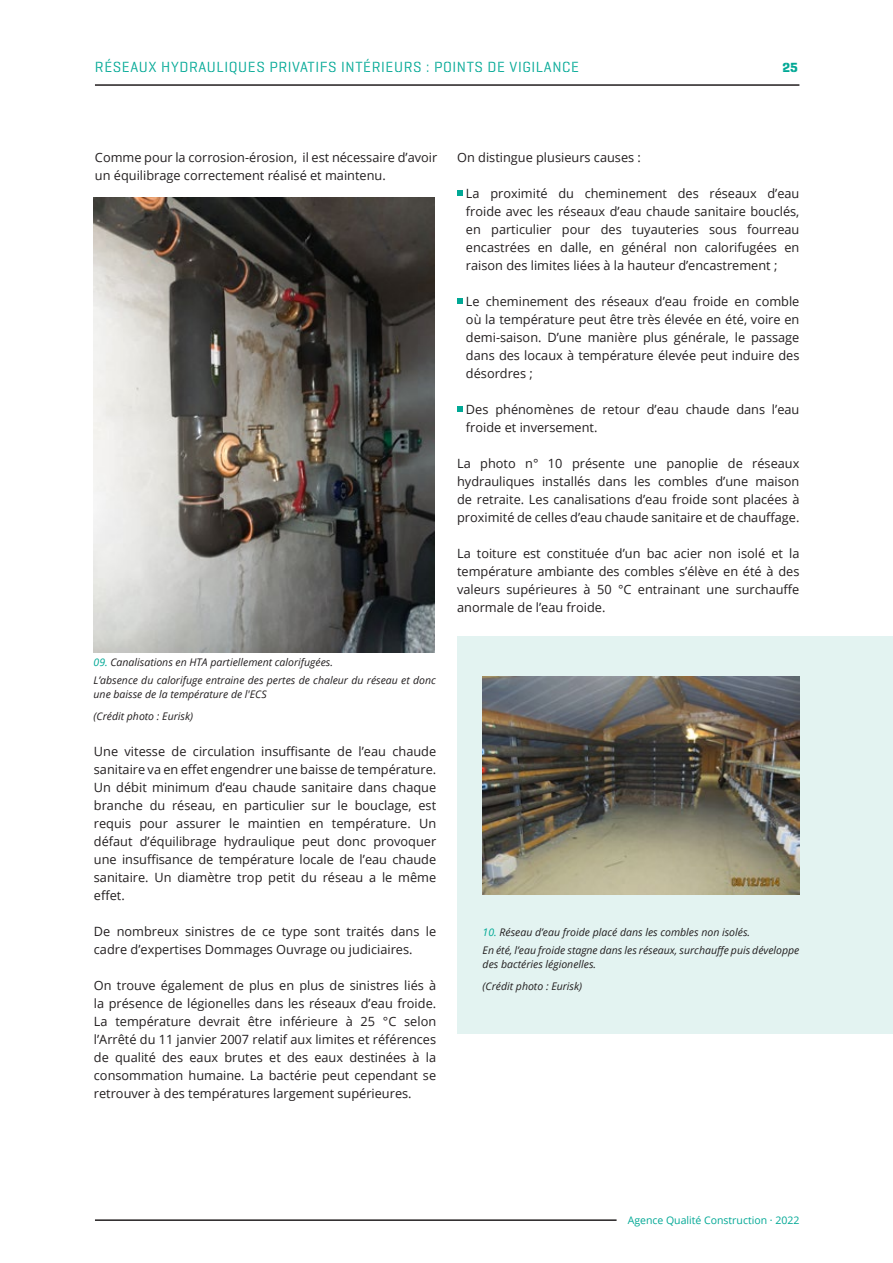
<style>
.page{position:relative;width:893px;height:1263px;background:#fff}
.page>*{position:absolute;margin:0;border:0;box-sizing:border-box;transform-origin:0 0}
.t1{font:15px "Geogrotesque Stencil A";letter-spacing:.04em;color:#00a895}
.t2{font:700 13.5px "Geogrotesque Stencil A";color:#00a895}
.texte_courant{font:12.75px/18px "Open Sans";color:#231f20;text-align:justify}
.légende{font:italic 10.5px/13.5px "Open Sans";color:#231f20}
.t3{font:10.5px "Open Sans";color:#00a895}
.s1{color:#00a895}
</style>
<div class="page">
<div style="left:457px;top:636px;width:436px;height:397px;background:#e3f3f1"></div>
<img style="left:94px;top:198px;width:341px;height:454px">
<svg style="left:457px;top:190px;width:6px;height:6px"></svg>
<svg style="left:457px;top:298px;width:6px;height:6px"></svg>
<svg style="left:457px;top:406px;width:6px;height:6px"></svg>
<img style="left:483px;top:677px;width:316px;height:218px">
<hr style="left:95px;top:84px;width:704px;height:2px;background:#231f20">
<hr style="left:95px;top:1219px;width:522px;height:2px;background:#231f20">
<p class="t1" style="left:95px;top:58px;width:485px">RÉSEAUX HYDRAULIQUES PRIVATIFS INTÉRIEURS : POINTS DE VIGILANCE</p>
<p class="t2" style="left:783px;top:59px;width:17px">25</p>
<p class="texte_courant" style="left:95px;top:148px;width:344px">Comme pour la corrosion-érosion, il est nécessaire d’avoir un équilibrage correctement réalisé et maintenu.</p>
<p class="légende" style="left:94px;top:655px;width:241px"><span class="s1">09.</span> Canalisations en HTA partiellement calorifugées.</p>
<p class="légende" style="left:94px;top:673px;width:344px">L’absence du calorifuge entraine des pertes de chaleur du réseau et donc une baisse de la température de l'ECS</p>
<p class="légende" style="left:94px;top:709px;width:101px">(Crédit photo : Eurisk)</p>
<p class="texte_courant" style="left:94px;top:742px;width:344px">Une vitesse de circulation insuffisante de l’eau chaude sanitaire va en effet engendrer une baisse de température.<br>Un débit minimum d’eau chaude sanitaire dans chaque branche du réseau, en particulier sur le bouclage, est requis pour assurer le maintien en température. Un défaut d’équilibrage hydraulique peut donc provoquer une insuffisance de température locale de l’eau chaude sanitaire. Un diamètre trop petit du réseau a le même effet.</p>
<p class="texte_courant" style="left:94px;top:922px;width:344px">De nombreux sinistres de ce type sont traités dans le cadre d’expertises Dommages Ouvrage ou judiciaires.</p>
<p class="texte_courant" style="left:94px;top:976px;width:344px">On trouve également de plus en plus de sinistres liés à la présence de légionelles dans les réseaux d’eau froide.<br>La température devrait être inférieure à 25 °C selon l’Arrêté du 11 janvier 2007 relatif aux limites et références de qualité des eaux brutes et des eaux destinées à la consommation humaine. La bactérie peut cependant se retrouver à des températures largement supérieures.</p>
<p class="texte_courant" style="left:457px;top:148px;width:185px">On distingue plusieurs causes :</p>
<p class="texte_courant" style="left:466px;top:184px;width:335px">La proximité du cheminement des réseaux d’eau froide avec les réseaux d’eau chaude sanitaire bouclés, en particulier pour des tuyauteries sous fourreau encastrées en dalle, en général non calorifugées en raison des limites liées à la hauteur d’encastrement ;</p>
<p class="texte_courant" style="left:466px;top:292px;width:335px">Le cheminement des réseaux d’eau froide en comble où la température peut être très élevée en été, voire en demi-saison. D’une manière plus générale, le passage dans des locaux à température élevée peut induire des désordres ;</p>
<p class="texte_courant" style="left:466px;top:400px;width:335px">Des phénomènes de retour d’eau chaude dans l’eau froide et inversement.</p>
<p class="texte_courant" style="left:457px;top:454px;width:344px">La photo n° 10 présente une panoplie de réseaux hydrauliques installés dans les combles d’une maison de retraite. Les canalisations d’eau froide sont placées à proximité de celles d’eau chaude sanitaire et de chauffage.</p>
<p class="texte_courant" style="left:457px;top:544px;width:344px">La toiture est constituée d’un bac acier non isolé et la température ambiante des combles s’élève en été à des valeurs supérieures à 50 °C entrainant une surchauffe anormale de l’eau froide.</p>
<p class="légende" style="left:483px;top:925px;width:269px"><span class="s1">10.</span> Réseau d’eau froide placé dans les combles non isolés.</p>
<p class="légende" style="left:483px;top:943px;width:318px">En été, l’eau froide stagne dans les réseaux, surchauffe puis développe des bactéries légionelles.</p>
<p class="légende" style="left:483px;top:979px;width:101px">(Crédit photo : Eurisk)</p>
<p class="t3" style="left:628px;top:1213px;width:173px">Agence Qualité Construction · 2022</p>
</div>
